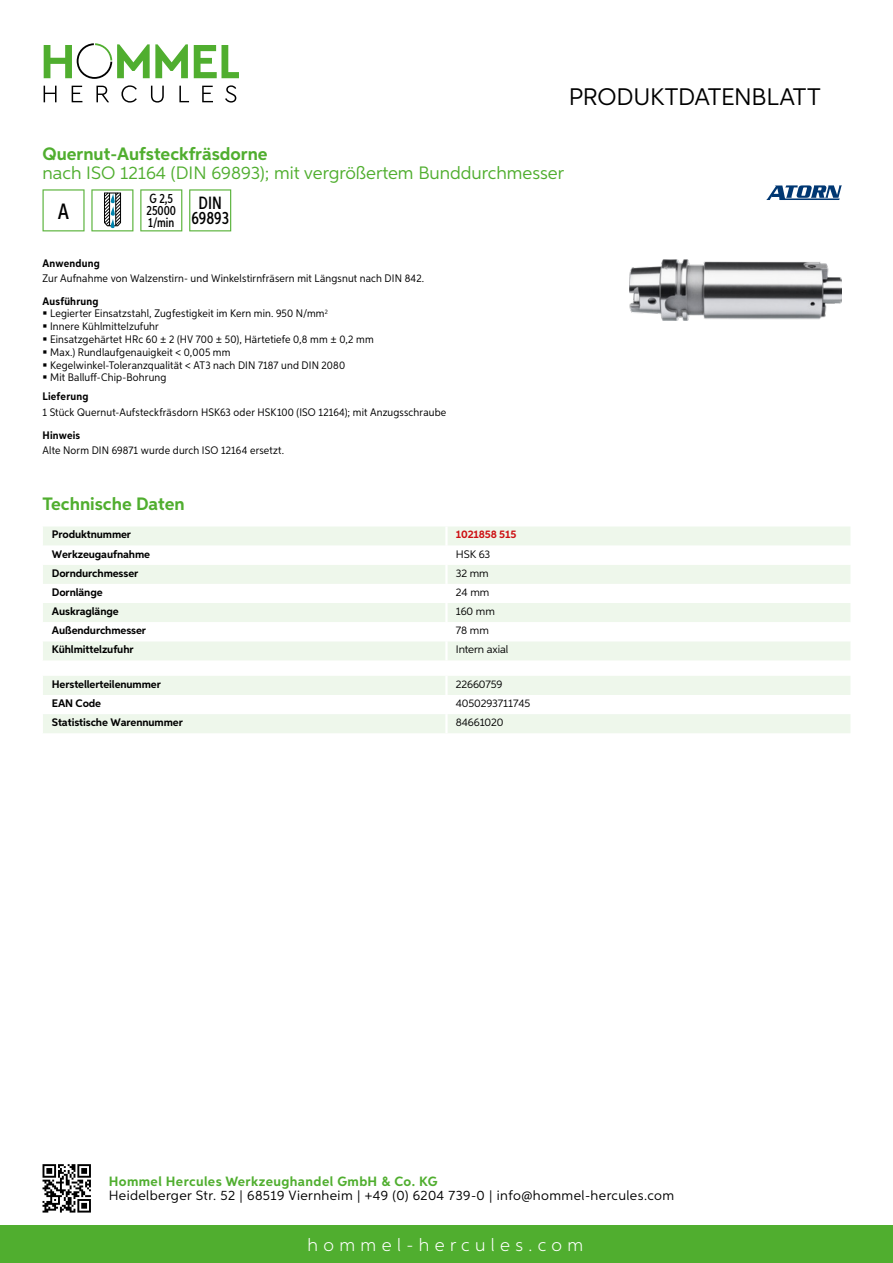
<style>
.page{position:relative;width:893px;height:1263px;background:#fff}
.page>*{position:absolute;margin:0;border:0;box-sizing:border-box;transform-origin:0 0}
.t1{font:24px "Aspira";letter-spacing:-.01em;color:#000}
.t2{font:500 22.2px "Aspira XX Nar";color:#000}
.t3{font:18px "Aspira";color:#50ae2f}
.t4{font:700 18px "Aspira";color:#50ae2f}
.t5{font:300 18px "Aspira";letter-spacing:.3em;color:#fff}
.t6{font:500 17.85px/14.9px "Aspira XX Nar";color:#000;text-align:center}
.t7{font:13.5px "Aspira";letter-spacing:.03em;color:#000}
.t8{font:700 13.5px "Aspira";letter-spacing:.03em;color:#50ae2f}
.t9{font:500 13.35px/11.9px "Aspira XX Nar";color:#000}
.t10{font:10.95px/12.8px "Aspira Nar";letter-spacing:.015em;color:#000}
.t11{font:700 10.95px "Aspira";letter-spacing:-.01em;color:#000}
.t12{font:10.95px "Aspira";letter-spacing:-.01em;color:#000}
.t13{font:700 10.95px "Aspira Nar";letter-spacing:.02em;color:#000}
.t14{font:700 10.95px "Aspira";letter-spacing:-.01em;color:#cd1013}
.s1{font-weight:700}
</style>
<div class="page">
<div style="left:0;top:1226px;width:893px;height:37px;background:#50ae2f"></div>
<svg style="left:43px;top:1164px;width:48px;height:48px"></svg>
<svg style="left:194px;top:45px;width:45px;height:33px"></svg>
<svg style="left:44px;top:43px;width:144px;height:36px"></svg>
<svg style="left:44px;top:86px;width:13px;height:16px"></svg>
<svg style="left:72px;top:86px;width:10px;height:16px"></svg>
<svg style="left:96px;top:86px;width:13px;height:16px"></svg>
<svg style="left:121px;top:85px;width:16px;height:18px"></svg>
<svg style="left:151px;top:86px;width:13px;height:17px"></svg>
<svg style="left:179px;top:86px;width:10px;height:16px"></svg>
<svg style="left:202px;top:86px;width:11px;height:16px"></svg>
<svg style="left:225px;top:85px;width:11px;height:18px"></svg>
<div style="left:43px;top:527px;width:807px;height:133px;background:#eef7eb"></div>
<svg style="left:43px;top:546px;width:807px;height:95px"></svg>
<hr style="left:445px;top:526px;width:3px;height:20px;background:#fff">
<hr style="left:445px;top:546px;width:3px;height:19px;background:#fff">
<hr style="left:445px;top:565px;width:3px;height:19px;background:#fff">
<hr style="left:445px;top:584px;width:3px;height:19px;background:#fff">
<hr style="left:445px;top:603px;width:3px;height:19px;background:#fff">
<hr style="left:445px;top:622px;width:3px;height:19px;background:#fff">
<hr style="left:445px;top:641px;width:3px;height:19px;background:#fff">
<svg style="left:43px;top:676px;width:807px;height:57px"></svg>
<hr style="left:445px;top:714px;width:3px;height:19px;background:#fff">
<svg style="left:43px;top:189px;width:42px;height:42px"></svg>
<svg style="left:91px;top:189px;width:42px;height:42px"></svg>
<svg style="left:140px;top:189px;width:42px;height:42px"></svg>
<svg style="left:189px;top:189px;width:42px;height:42px"></svg>
<img style="left:629px;top:259px;width:213px;height:62px">
<svg style="left:766px;top:185px;width:76px;height:15px"></svg>
<h1 class="t1" style="left:569px;top:82px;width:253px">Produktdatenblatt</h1>
<h3 class="t4" style="left:43px;top:142px;width:227px">Quernut-Aufsteckfräsdorne</h3>
<h3 class="t3" style="left:43px;top:162px;width:523px">nach ISO 12164 (DIN 69893); mit vergrößertem Bunddurchmesser</h3>
<h2 class="t2" style="left:58px;top:197px;width:13px">A</h2>
<p class="t9" style="left:147px;top:193px;width:31px">G 2,5<br>25000<br>1/min</p>
<h3 class="t6" style="left:191px;top:196px;width:39px">DIN<br>69893</h3>
<p class="t13" style="left:43px;top:257px;width:59px">Anwendung</p>
<p class="t10" style="left:43px;top:272px;width:383px">Zur Aufnahme von Walzenstirn- und Winkelstirnfräsern mit Längsnut nach DIN 842.</p>
<p class="t10" style="left:50px;top:294px;width:325px;text-indent:-8px"><span class="s1">Ausführung<br></span>Legierter Einsatzstahl, Zugfestigkeit im Kern min. 950 N/mm<sup>2<br></sup>Innere Kühlmittelzufuhr<br>Einsatzgehärtet HRc 60 ± 2 (HV 700 ± 50), Härtetiefe 0,8 mm ± 0,2 mm Max.) Rundlaufgenauigkeit &lt; 0,005 mm<br>Kegelwinkel-Toleranzqualität &lt; AT3 nach DIN 7187 und DIN 2080<br>Mit Balluff-Chip-Bohrung</p>
<p class="t13" style="left:43px;top:390px;width:47px">Lieferung</p>
<p class="t10" style="left:43px;top:405px;width:405px">1 Stück Quernut-Aufsteckfräsdorn HSK63 oder HSK100 (ISO 12164); mit Anzugsschraube</p>
<p class="t13" style="left:43px;top:428px;width:39px">Hinweis</p>
<p class="t10" style="left:43px;top:444px;width:243px">Alte Norm DIN 69871 wurde durch ISO 12164 ersetzt.</p>
<h3 class="t4" style="left:43px;top:492px;width:144px">Technische Daten</h3>
<p class="t11" style="left:52px;top:528px;width:81px">Produktnummer</p>
<p class="t14" style="left:456px;top:528px;width:62px">1021858 515</p>
<p class="t11" style="left:52px;top:547px;width:100px">Werkzeugaufnahme</p>
<p class="t12" style="left:456px;top:547px;width:36px">HSK 63</p>
<p class="t11" style="left:52px;top:566px;width:88px">Dorndurchmesser</p>
<p class="t12" style="left:456px;top:566px;width:34px">32 mm</p>
<p class="t11" style="left:52px;top:585px;width:52px">Dornlänge</p>
<p class="t12" style="left:456px;top:585px;width:35px">24 mm</p>
<p class="t11" style="left:52px;top:604px;width:68px">Auskraglänge</p>
<p class="t12" style="left:456px;top:604px;width:41px">160 mm</p>
<p class="t11" style="left:52px;top:624px;width:96px">Außendurchmesser</p>
<p class="t12" style="left:456px;top:624px;width:35px">78 mm</p>
<p class="t11" style="left:52px;top:643px;width:83px">Kühlmittelzufuhr</p>
<p class="t12" style="left:456px;top:643px;width:54px">Intern axial</p>
<p class="t11" style="left:52px;top:677px;width:111px">Herstellerteilenummer</p>
<p class="t12" style="left:456px;top:677px;width:48px">22660759</p>
<p class="t11" style="left:52px;top:696px;width:51px">EAN Code</p>
<p class="t12" style="left:456px;top:696px;width:76px">4050293711745</p>
<p class="t11" style="left:52px;top:715px;width:132px">Statistische Warennummer</p>
<p class="t12" style="left:456px;top:716px;width:49px">84661020</p>
<p class="t8" style="left:109px;top:1172px;width:330px">Hommel Hercules Werkzeughandel GmbH &amp; Co. KG</p>
<p class="t7" style="left:109px;top:1187px;width:567px">Heidelberger Str. 52 | 68519 Viernheim | +49 (0) 6204 739-0 | info@hommel-hercules.com</p>
<h3 class="t5" style="left:307px;top:1234px;width:277px">hommel-hercules.com</h3>
</div>
